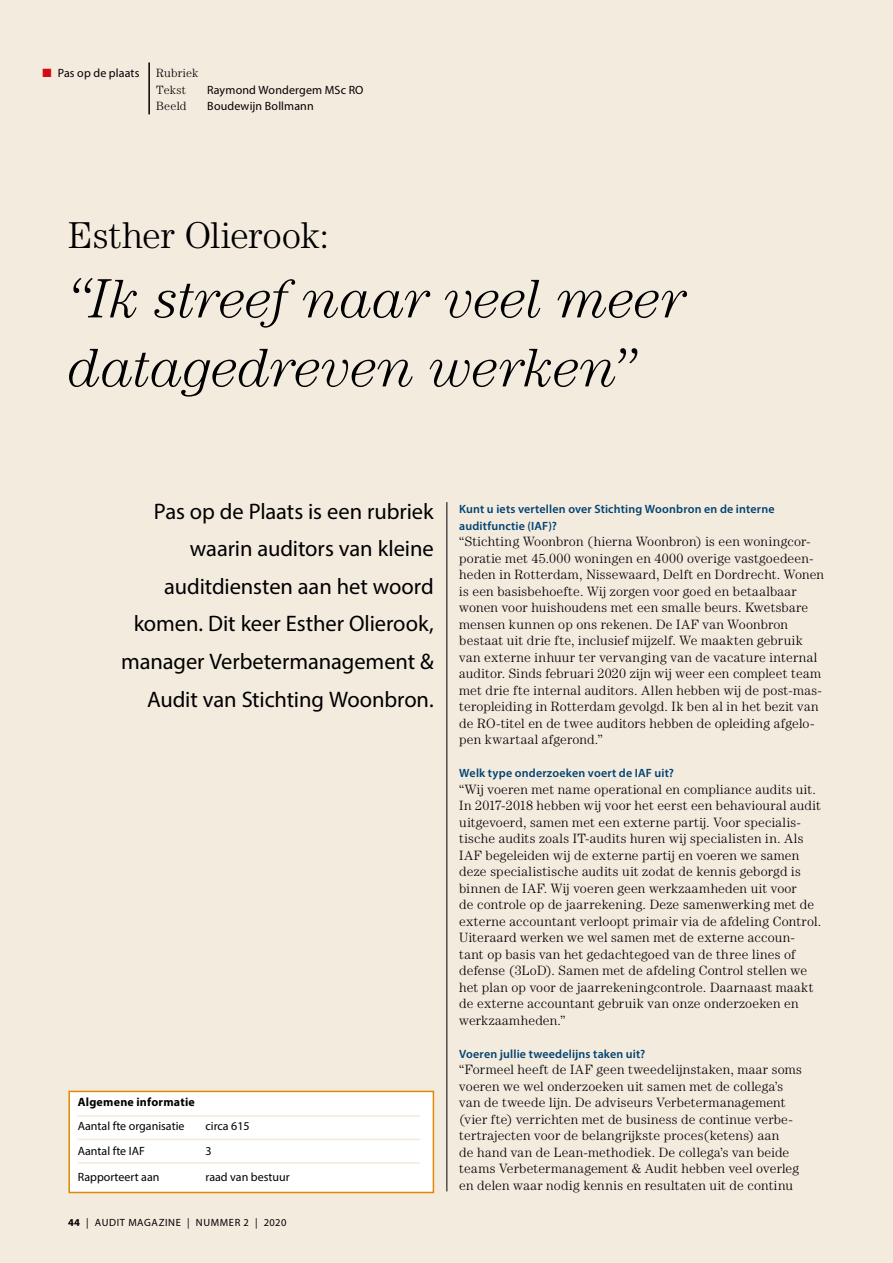
<style>
.page{position:relative;width:893px;height:1263px;background:#f4ebdf}
.page>*{position:absolute;margin:0;border:0;box-sizing:border-box;transform-origin:0 0}
.t1{font:italic 300 55.5px/69px "Century LT";letter-spacing:-.01em;color:#000}
.t2{font:300 37.5px "Century LT";letter-spacing:-.01em;color:#000}
.t3{font:22.5px/37.5px "Myriad Pro";letter-spacing:-.005em;color:#000;text-align:right}
.t4{font:300 13.5px/16.5px "Century LT";letter-spacing:.015em;color:#000}
.t5{font:600 12px/16.5px "Myriad Pro";letter-spacing:.015em;color:#004371}
.t6{font:12px "Myriad Pro";color:#000}
.t7{font:700 12px "Myriad Pro";letter-spacing:.02em;color:#000}
.t8{font:300 12px/16.5px "Century LT";letter-spacing:.015em;color:#000}
.t9{font:10.5px "Myriad Pro";letter-spacing:.06em;color:#000}
.s1{color:#d20a11}
.s2{font-weight:700}
</style>
<div class="page">
<div style="left:68px;top:1091px;width:366px;height:102px;background:#fff;border:2px solid #e18705"></div>
<hr style="left:446px;top:502px;width:1px;height:689px;background:#000">
<hr style="left:78px;top:1139px;width:342px;height:1px;background:#f4ebdf">
<hr style="left:78px;top:1162px;width:342px;height:2px;background:#f4ebdf">
<hr style="left:78px;top:1115px;width:342px;height:2px;background:#f4ebdf">
<hr style="left:148px;top:63px;width:2px;height:51px;background:#000">
<p class="t6" style="left:43px;top:65px;width:99px"><span class="s1">■</span> Pas op de plaats</p>
<p class="t8" style="left:156px;top:64px;width:44px">Rubriek<br>Tekst</p>
<p class="t6" style="left:207px;top:82px;width:158px">Raymond Wondergem MSc RO</p>
<p class="t8" style="left:156px;top:97px;width:32px">Beeld</p>
<p class="t6" style="left:207px;top:99px;width:108px">Boudewijn Bollmann</p>
<h2 class="t2" style="left:68px;top:214px;width:263px">Esther Olierook:</h2>
<h1 class="t1" style="left:68px;top:263px;width:620px">“Ik streef naar veel meer datagedreven werken”</h1>
<h3 class="t3" style="left:121px;top:492px;width:314px">Pas op de Plaats is een rubriek waarin auditors van kleine auditdiensten aan het woord komen. Dit keer Esther Olierook, manager Verbetermanagement &amp;<br>Audit van Stichting Woonbron.</h3>
<p class="t5" style="left:459px;top:500px;width:317px">Kunt u iets vertellen over Stichting Woonbron en de interne auditfunctie (IAF)?</p>
<p class="t4" style="left:459px;top:533px;width:366px">“Stichting Woonbron (hierna Woonbron) is een woningcor&shy;poratie met 45.000 woningen en 4000 overige vastgoedeen&shy;heden in Rotterdam, Nissewaard, Delft en Dordrecht. Wonen is een basisbehoefte. Wij zorgen voor goed en betaalbaar wonen voor huishoudens met een smalle beurs. Kwetsbare mensen kunnen op ons rekenen. De IAF van Woonbron bestaat uit drie fte, inclusief mijzelf. We maakten gebruik van externe inhuur ter vervanging van de vacature internal auditor. Sinds februari 2020 zijn wij weer een compleet team met drie fte internal auditors. Allen hebben wij de post-mas&shy;teropleiding in Rotterdam gevolgd. Ik ben al in het bezit van de RO-titel en de twee auditors hebben de opleiding afgelo&shy;pen kwartaal afgerond.”</p>
<p class="t5" style="left:459px;top:764px;width:216px">Welk type onderzoeken voert de IAF uit?</p>
<p class="t4" style="left:459px;top:780px;width:363px">“Wij voeren met name operational en compliance audits uit.<br>In 2017-2018 hebben wij voor het eerst een behavioural audit uitgevoerd, samen met een externe partij. Voor specialis&shy;tische audits zoals IT-audits huren wij specialisten in. Als IAF begeleiden wij de externe partij en voeren we samen deze specialistische audits uit zodat de kennis geborgd is binnen de IAF. Wij voeren geen werkzaamheden uit voor<br>de controle op de jaarrekening. Deze samenwerking met de externe accountant verloopt primair via de afdeling Control.<br>Uiteraard werken we wel samen met de externe accoun&shy;tant op basis van het gedachtegoed van de three lines of defense (3LoD). Samen met de afdeling Control stellen we het plan op voor de jaarrekeningcontrole. Daarnaast maakt de externe accountant gebruik van onze onderzoeken en werkzaamheden.”</p>
<p class="t5" style="left:459px;top:1045px;width:187px">Voeren jullie tweedelijns taken uit?</p>
<p class="t4" style="left:459px;top:1061px;width:344px">“Formeel heeft de IAF geen tweedelijnstaken, maar soms voeren we wel onderzoeken uit samen met de collega’s van de tweede lijn. De adviseurs Verbetermanagement (vier fte) verrichten met de business de continue verbe&shy;tertrajecten voor de belangrijkste proces(ketens) aan<br>de hand van de Lean-methodiek. De collega’s van beide teams Verbetermanagement &amp; Audit hebben veel overleg en delen waar nodig kennis en resultaten uit de continu</p>
<p class="t7" style="left:78px;top:1094px;width:119px">Algemene informatie</p>
<p class="t6" style="left:78px;top:1118px;width:108px">Aantal fte organisatie</p>
<p class="t6" style="left:205px;top:1118px;width:46px">circa 615</p>
<p class="t6" style="left:78px;top:1144px;width:69px">Aantal fte IAF</p>
<p class="t6" style="left:205px;top:1144px;width:8px">3</p>
<p class="t6" style="left:78px;top:1169px;width:83px">Rapporteert aan</p>
<p class="t6" style="left:205px;top:1169px;width:86px">raad van bestuur</p>
<p class="t9" style="left:68px;top:1216px;width:220px"><span class="s2">44</span> | AUDIT MAGAZINE | NUMMER 2 | 2020</p>
</div>
